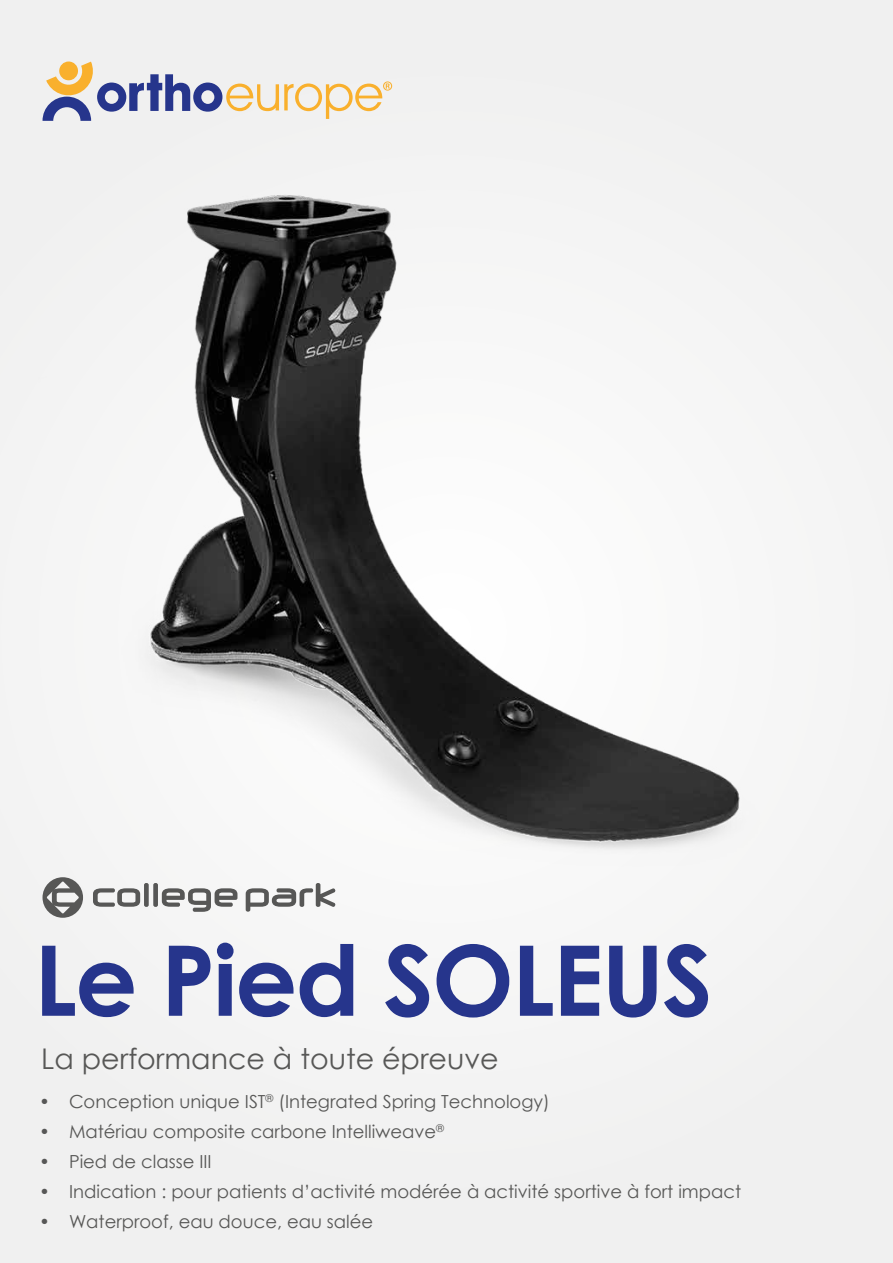
<style>
.page{position:relative;width:893px;height:1263px;background:#f2f2f1}
.page>*{position:absolute;margin:0;border:0;box-sizing:border-box;transform-origin:0 0}
.t1{font:700 97.5px "Century Gothic";letter-spacing:-.02em;color:#26358c}
.t2{font:28.5px "Century Gothic";color:#575756}
.t3{font:18px "Century Gothic";color:#575756}
</style>
<div class="page">
<svg style="left:44px;top:62px;width:348px;height:49px"></svg>
<img style="left:42px;top:111px;width:698px;height:790px">
<svg style="left:93px;top:883px;width:243px;height:29px"></svg>
<svg style="left:43px;top:877px;width:40px;height:41px"></svg>
<p class="t1" style="left:34px;top:906px;width:680px">Le Pied SOLEUS</p>
<p class="t2" style="left:41px;top:1039px;width:459px">La performance à toute épreuve</p>
<p class="t3" style="left:39px;top:1089px;width:512px">• Conception unique IST<sup>®</sup> (Integrated Spring Technology)</p>
<p class="t3" style="left:39px;top:1119px;width:406px">• Matériau composite carbone Intelliweave<sup>®</sup></p>
<p class="t3" style="left:39px;top:1149px;width:174px">• Pied de classe III</p>
<p class="t3" style="left:39px;top:1179px;width:704px">• Indication : pour patients d’activité modérée à activité sportive à fort impact</p>
<p class="t3" style="left:39px;top:1209px;width:336px">• Waterproof, eau douce, eau salée</p>
</div>
